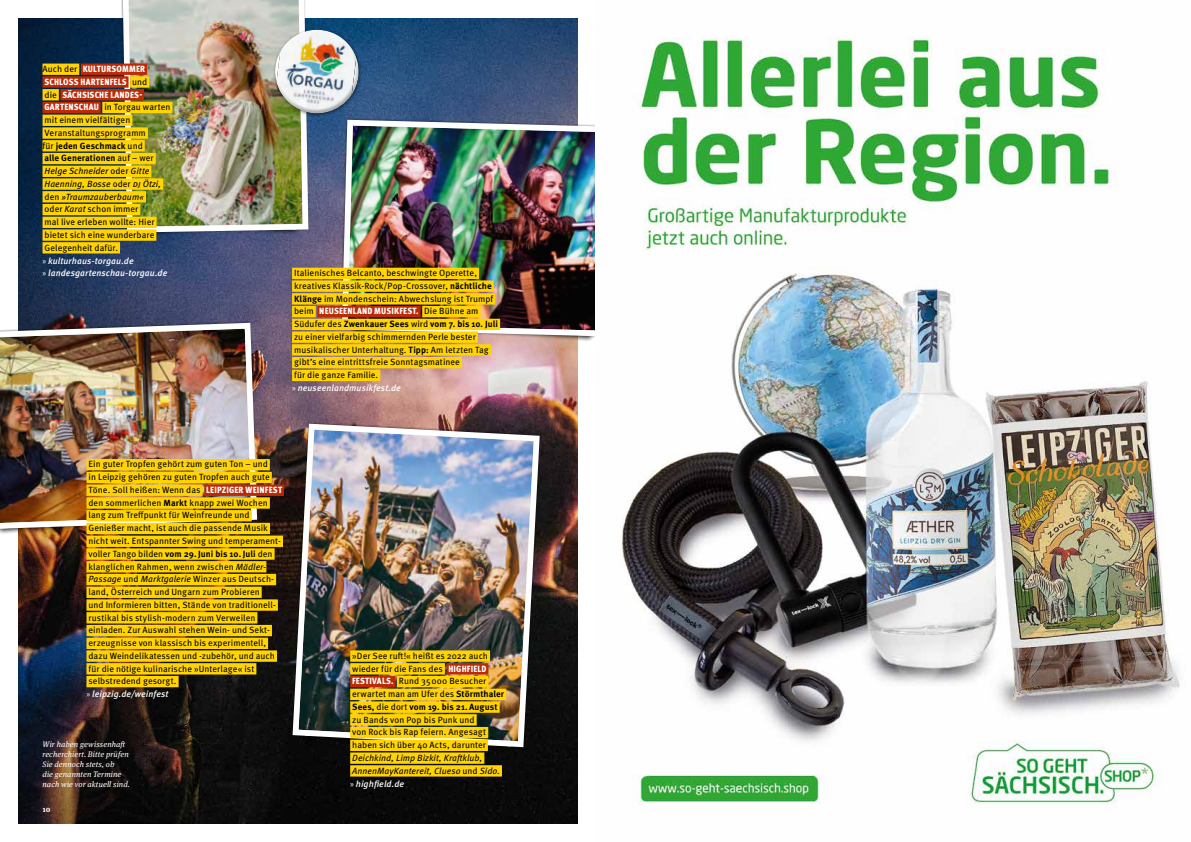
<style>
.page{position:relative;width:1191px;height:842px;background:#fff}
.page>*{position:absolute;margin:0;border:0;box-sizing:border-box;transform-origin:0 0}
.t1{font:9px/12.8px "Meta Pro";letter-spacing:.005em;color:#000}
.t2{font:italic 9px/12.9px "Meta Pro";color:#000}
.t3{font:italic 8px/9.9px "Meta Serif Pro";letter-spacing:.01em;color:#fff}
.t4{font:700 8px "Meta Serif Pro";color:#fff}
.s1{font-weight:900;font-stretch:condensed;color:#fff}
.s2{font-weight:700}
.s3{font-style:italic}
.s4{font-family:"Myriad Pro";color:#fff}
.s5{font-weight:500;font-style:italic;color:#fff}
.s6{font-style:normal}
.s7{font-family:"Myriad Pro";font-style:normal;color:#fff}
.s8{font-weight:500;color:#fff}
</style>
<div class="page">
<img style="left:18px;top:18px;width:559px;height:805px">
<div style="left:301px;top:689px;width:216px;height:63px;background:#090909"></div>
<img style="left:311px;top:421px;width:231px;height:329px">
<img style="left:0;top:320px;width:120px;height:212px">
<img style="left:120px;top:0;width:191px;height:824px">
<img style="left:339px;top:117px;width:256px;height:223px">
<img style="left:621px;top:37px;width:559px;height:773px">
<div style="left:292px;top:268px;width:187px;height:11px;background:#ffd400"></div>
<div style="left:292px;top:280px;width:202px;height:12px;background:#ffd400"></div>
<div style="left:292px;top:293px;width:203px;height:12px;background:#ffd400"></div>
<div style="left:292px;top:306px;width:24px;height:11px;background:#ffd400"></div>
<div style="left:317px;top:306px;width:103px;height:11px;background:#bc2b06"></div>
<div style="left:422px;top:306px;width:58px;height:11px;background:#ffd400"></div>
<div style="left:292px;top:319px;width:208px;height:11px;background:#ffd400"></div>
<div style="left:292px;top:331px;width:186px;height:12px;background:#ffd400"></div>
<div style="left:292px;top:344px;width:199px;height:12px;background:#ffd400"></div>
<div style="left:292px;top:357px;width:170px;height:11px;background:#ffd400"></div>
<div style="left:292px;top:370px;width:88px;height:11px;background:#ffd400"></div>
<div style="left:350px;top:650px;width:140px;height:12px;background:#ffd400"></div>
<div style="left:350px;top:663px;width:95px;height:11px;background:#ffd400"></div>
<div style="left:446px;top:663px;width:42px;height:11px;background:#bc2b06"></div>
<div style="left:350px;top:676px;width:45px;height:11px;background:#bc2b06"></div>
<div style="left:397px;top:676px;width:91px;height:11px;background:#ffd400"></div>
<div style="left:350px;top:689px;width:156px;height:11px;background:#ffd400"></div>
<div style="left:350px;top:701px;width:150px;height:12px;background:#ffd400"></div>
<div style="left:350px;top:714px;width:127px;height:11px;background:#ffd400"></div>
<div style="left:350px;top:727px;width:138px;height:11px;background:#ffd400"></div>
<div style="left:350px;top:740px;width:138px;height:11px;background:#ffd400"></div>
<div style="left:350px;top:752px;width:134px;height:12px;background:#ffd400"></div>
<div style="left:350px;top:765px;width:152px;height:11px;background:#ffd400"></div>
<div style="left:43px;top:64px;width:36px;height:11px;background:#ffd400"></div>
<div style="left:81px;top:64px;width:66px;height:11px;background:#bc2b06"></div>
<div style="left:43px;top:76px;width:86px;height:12px;background:#bc2b06"></div>
<div style="left:130px;top:76px;width:19px;height:12px;background:#ffd400"></div>
<div style="left:43px;top:89px;width:16px;height:11px;background:#ffd400"></div>
<div style="left:60px;top:89px;width:84px;height:11px;background:#bc2b06"></div>
<div style="left:43px;top:102px;width:58px;height:11px;background:#bc2b06"></div>
<div style="left:102px;top:102px;width:70px;height:11px;background:#ffd400"></div>
<div style="left:43px;top:115px;width:89px;height:11px;background:#ffd400"></div>
<div style="left:43px;top:127px;width:105px;height:12px;background:#ffd400"></div>
<div style="left:43px;top:140px;width:102px;height:11px;background:#ffd400"></div>
<div style="left:43px;top:153px;width:113px;height:11px;background:#ffd400"></div>
<div style="left:43px;top:166px;width:108px;height:11px;background:#ffd400"></div>
<div style="left:43px;top:178px;width:120px;height:12px;background:#ffd400"></div>
<div style="left:43px;top:191px;width:103px;height:11px;background:#ffd400"></div>
<div style="left:43px;top:204px;width:97px;height:11px;background:#ffd400"></div>
<div style="left:43px;top:217px;width:114px;height:11px;background:#ffd400"></div>
<div style="left:43px;top:229px;width:113px;height:12px;background:#ffd400"></div>
<div style="left:43px;top:242px;width:77px;height:11px;background:#ffd400"></div>
<div style="left:86px;top:459px;width:184px;height:11px;background:#ffd400"></div>
<div style="left:86px;top:472px;width:186px;height:11px;background:#ffd400"></div>
<div style="left:86px;top:485px;width:117px;height:11px;background:#ffd400"></div>
<div style="left:204px;top:485px;width:80px;height:11px;background:#bc2b06"></div>
<div style="left:86px;top:497px;width:184px;height:12px;background:#ffd400"></div>
<div style="left:86px;top:510px;width:166px;height:11px;background:#ffd400"></div>
<div style="left:86px;top:523px;width:184px;height:11px;background:#ffd400"></div>
<div style="left:86px;top:536px;width:197px;height:11px;background:#ffd400"></div>
<div style="left:86px;top:548px;width:189px;height:12px;background:#ffd400"></div>
<div style="left:86px;top:561px;width:180px;height:11px;background:#ffd400"></div>
<div style="left:86px;top:574px;width:190px;height:11px;background:#ffd400"></div>
<div style="left:86px;top:587px;width:176px;height:11px;background:#ffd400"></div>
<div style="left:86px;top:599px;width:192px;height:12px;background:#ffd400"></div>
<div style="left:86px;top:612px;width:171px;height:11px;background:#ffd400"></div>
<div style="left:86px;top:625px;width:186px;height:11px;background:#ffd400"></div>
<div style="left:86px;top:638px;width:182px;height:11px;background:#ffd400"></div>
<div style="left:86px;top:650px;width:191px;height:12px;background:#ffd400"></div>
<div style="left:86px;top:663px;width:170px;height:11px;background:#ffd400"></div>
<div style="left:86px;top:676px;width:93px;height:11px;background:#ffd400"></div>
<img style="left:271px;top:23px;width:93px;height:96px">
<p class="t1" style="left:43px;top:62px;width:129px">Auch der <span class="s1">KULTURSOMMER<br>SCHLOSS HARTENFELS</span> und<br>die <span class="s1">SÄCHSISCHE LANDES-<br>GARTENSCHAU</span> in Torgau warten mit einem vielfältigen<br>Veranstaltungsprogramm<br>für <span class="s2">jeden Geschmack</span> und<br><span class="s2">alle Generationen</span> auf – wer<br><span class="s3">Helge Schneider</span> oder <span class="s3">Gitte<br>Haenning, Bosse</span> oder <span class="s3">DJ Ötzi, </span>den <span class="s3">»Traumzauberbaum«<br></span>oder <span class="s3">Karat</span> schon immer<br>mal live erleben wollte: Hier bietet sich eine wunderbare<br>Gelegenheit dafür.<br><span class="s4">»</span> <span class="s5">kulturhaus-torgau.de<br></span><span class="s4">»</span> <span class="s5">landesgartenschau-torgau.de</span></p>
<p class="t1" style="left:292px;top:266px;width:207px">Italienisches Belcanto, beschwingte Operette, kreatives Klassik-Rock/Pop-Crossover, <span class="s2">nächtliche Klänge</span> im Mondenschein: Abwechslung ist Trumpf beim <span class="s1">NEUSEENLAND MUSIKFEST.</span> Die Bühne am Südufer des <span class="s2">Zwenkauer Sees</span> wird <span class="s2">vom 7. bis 10. Juli </span>zu einer vielfarbig schimmernden Perle bester musikalischer Unterhaltung. <span class="s2">Tipp:</span> Am letzten Tag gibt’s eine eintrittsfreie Sonntagsmatinee<br>für die ganze Familie.<br><span class="s4">»</span> <span class="s5">neuseenlandmusikfest.de</span></p>
<p class="t1" style="left:86px;top:457px;width:197px">Ein guter Tropfen gehört zum guten Ton – und<br>in Leipzig gehören zu guten Tropfen auch gute Töne. Soll heißen: Wenn das <span class="s1">LEIPZIGER WEINFEST </span>den sommerlichen <span class="s2">Markt</span> knapp zwei Wochen lang zum Treffpunkt für Weinfreunde und Genießer macht, ist auch die passende Musik nicht weit. Entspannter Swing und temperament&shy;voller Tango bilden <span class="s2">vom 29. Juni bis 10. Juli</span> den klanglichen Rahmen, wenn zwischen <span class="s3">Mädler-Passage</span> und <span class="s3">Marktgalerie</span> Winzer aus Deutsch&shy;land, Österreich und Ungarn zum Probieren<br>und Informieren bitten, Stände von traditionell&shy;rustikal bis stylish-modern zum Verweilen einladen. Zur Auswahl stehen Wein- und Sekt&shy;erzeugnisse von klassisch bis experimentell, dazu Weindelikatessen und -zubehör, und auch für die nötige kulinarische »Unterlage« ist selbstredend gesorgt.<br><span class="s4">»</span> <span class="s5">leipzig.de/weinfest</span></p>
<p class="t3" style="left:43px;top:739px;width:89px">Wir haben gewissenhaft recherchiert. Bitte prüfen<br>Sie dennoch stets, ob<br>die genannten Termine nach wie vor aktuell sind.</p>
<p class="t4" style="left:43px;top:803px;width:10px">10</p>
<p class="t1" style="left:352px;top:649px;width:154px">»Der See ruft!« heißt es 2022 auch wieder für die Fans des <span class="s1">HIGHFIELD<br>FESTIVALS.</span> Rund 35000 Besucher erwartet man am Ufer des <span class="s2">Störmthaler<br>Sees,</span> die dort <span class="s2">vom 19. bis 21. August </span>zu Bands von Pop bis Punk und<br>von Rock bis Rap feiern. Angesagt haben sich über 40 Acts, darunter</p>
<p class="t2" style="left:350px;top:751px;width:151px">Deichkind, Limp Bizkit, Kraftklub,<br>AnnenMayKantereit, Clueso <span class="s6">und</span> Sido. <span class="s7">»</span> <span class="s8">highfield.de</span></p>
</div>
